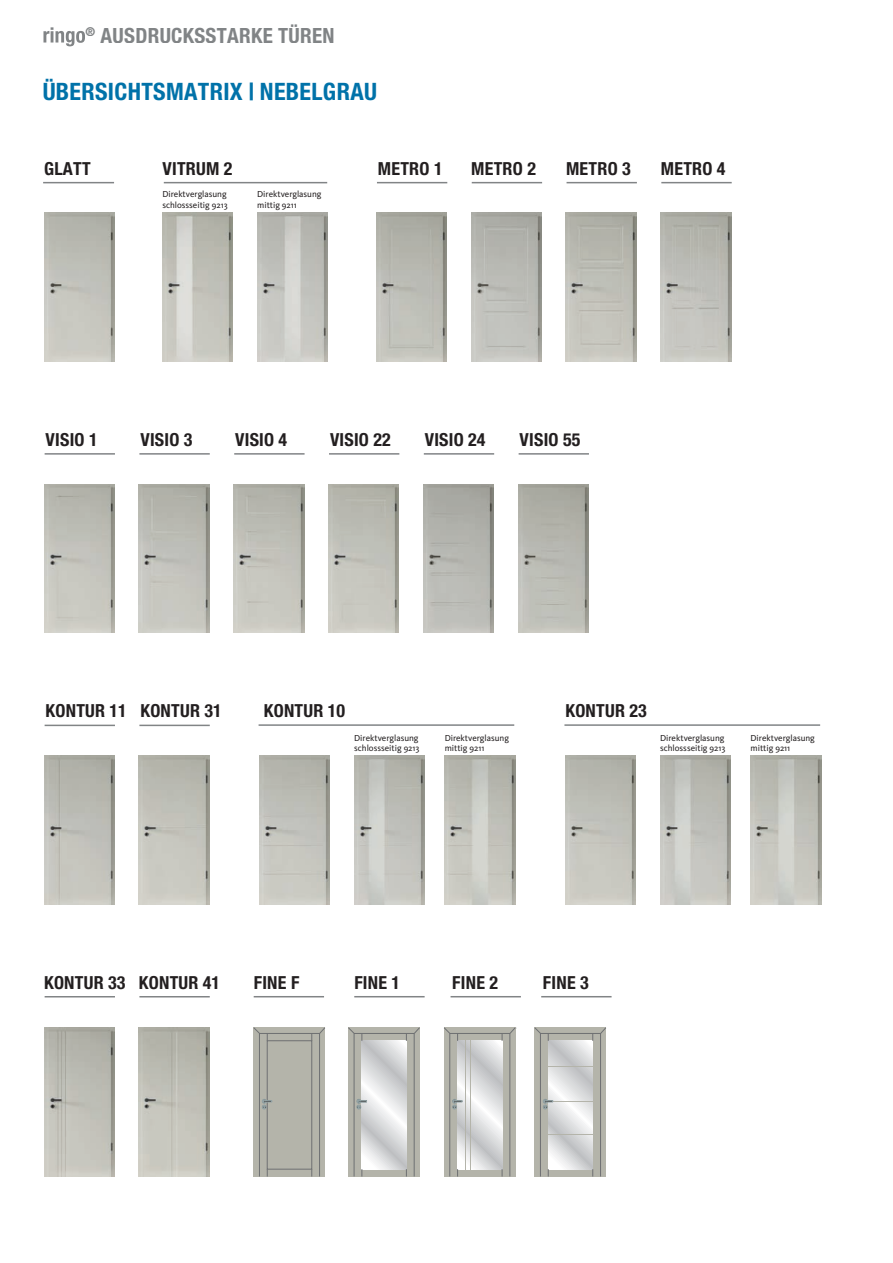
<style>
.page{position:relative;width:893px;height:1263px;background:#fff}
.page>*{position:absolute;margin:0;border:0;box-sizing:border-box;transform-origin:0 0}
.t1{font:700 condensed 24px "Helvetica Neue";letter-spacing:.015em;color:#0072a9}
.t2{font:700 condensed 21px "Helvetica Neue";letter-spacing:.015em;color:#818486}
.t3{font:700 condensed 18px "Helvetica Neue";letter-spacing:.015em;color:#231f20}
.t4{font:9px/10.8px "Kievit OT";color:#231f20}
</style>
<div class="page">
<img style="left:44px;top:212px;width:71px;height:150px">
<img style="left:44px;top:213px;width:70px;height:148px">
<img style="left:162px;top:213px;width:71px;height:148px">
<img style="left:257px;top:213px;width:71px;height:148px">
<img style="left:376px;top:213px;width:71px;height:148px">
<img style="left:471px;top:213px;width:71px;height:148px">
<img style="left:565px;top:212px;width:72px;height:150px">
<img style="left:566px;top:213px;width:70px;height:148px">
<img style="left:660px;top:212px;width:72px;height:150px">
<img style="left:661px;top:213px;width:70px;height:148px">
<img style="left:259px;top:904px;width:71px;height:1px">
<img style="left:259px;top:755px;width:71px;height:149px">
<img style="left:354px;top:904px;width:71px;height:1px">
<img style="left:354px;top:755px;width:71px;height:149px">
<img style="left:444px;top:755px;width:72px;height:150px">
<img style="left:445px;top:755px;width:70px;height:149px">
<img style="left:565px;top:904px;width:71px;height:1px">
<img style="left:565px;top:755px;width:71px;height:149px">
<img style="left:660px;top:904px;width:71px;height:1px">
<img style="left:660px;top:755px;width:71px;height:149px">
<img style="left:750px;top:755px;width:72px;height:150px">
<img style="left:751px;top:755px;width:70px;height:149px">
<img style="left:44px;top:755px;width:71px;height:150px">
<img style="left:44px;top:755px;width:70px;height:149px">
<img style="left:44px;top:1027px;width:71px;height:150px">
<img style="left:44px;top:1028px;width:70px;height:148px">
<img style="left:138px;top:755px;width:72px;height:150px">
<img style="left:139px;top:755px;width:70px;height:149px">
<img style="left:138px;top:1027px;width:72px;height:150px">
<img style="left:139px;top:1028px;width:70px;height:148px">
<img style="left:114px;top:484px;width:1px;height:149px">
<img style="left:44px;top:484px;width:70px;height:149px">
<img style="left:138px;top:484px;width:72px;height:149px">
<img style="left:139px;top:484px;width:70px;height:149px">
<hr style="left:45px;top:453px;width:70px;height:2px;background:#818486">
<hr style="left:139px;top:453px;width:71px;height:2px;background:#818486">
<img style="left:233px;top:484px;width:72px;height:149px">
<img style="left:234px;top:484px;width:70px;height:149px">
<img style="left:328px;top:484px;width:71px;height:149px">
<img style="left:423px;top:484px;width:71px;height:149px">
<img style="left:588px;top:484px;width:1px;height:149px">
<img style="left:518px;top:484px;width:70px;height:149px">
<hr style="left:234px;top:453px;width:71px;height:2px;background:#818486">
<hr style="left:329px;top:453px;width:70px;height:2px;background:#818486">
<hr style="left:424px;top:453px;width:70px;height:2px;background:#818486">
<hr style="left:519px;top:453px;width:70px;height:2px;background:#818486">
<hr style="left:377px;top:182px;width:70px;height:1px;background:#818486">
<hr style="left:472px;top:182px;width:70px;height:1px;background:#818486">
<hr style="left:567px;top:182px;width:70px;height:1px;background:#818486">
<hr style="left:661px;top:182px;width:71px;height:1px;background:#818486">
<hr style="left:259px;top:724px;width:255px;height:2px;background:#818486">
<hr style="left:564px;top:724px;width:256px;height:2px;background:#818486">
<hr style="left:45px;top:725px;width:70px;height:1px;background:#818486">
<hr style="left:45px;top:996px;width:70px;height:1px;background:#818486">
<hr style="left:139px;top:725px;width:71px;height:1px;background:#818486">
<hr style="left:139px;top:996px;width:71px;height:1px;background:#818486">
<hr style="left:43px;top:182px;width:71px;height:1px;background:#818486">
<hr style="left:164px;top:182px;width:163px;height:1px;background:#818486">
<hr style="left:354px;top:996px;width:71px;height:1px;background:#818486">
<hr style="left:254px;top:996px;width:70px;height:1px;background:#818486">
<hr style="left:451px;top:996px;width:70px;height:1px;background:#818486">
<hr style="left:541px;top:996px;width:71px;height:1px;background:#818486">
<svg style="left:43px;top:27px;width:42px;height:19px"></svg>
<div style="left:348px;top:1027px;width:72px;height:149px;background:#b4b4aa"></div>
<svg style="left:348px;top:1027px;width:6px;height:7px"></svg>
<hr style="left:354px;top:1033px;width:1px;height:143px;background:#6e7072">
<hr style="left:354px;top:1033px;width:60px;height:1px;background:#6e7072">
<hr style="left:414px;top:1033px;width:1px;height:143px;background:#6e7072">
<svg style="left:362px;top:1041px;width:45px;height:128px"></svg>
<svg style="left:357px;top:1099px;width:10px;height:10px"></svg>
<div style="left:535px;top:1027px;width:71px;height:149px;background:#b4b4aa"></div>
<svg style="left:600px;top:1027px;width:6px;height:7px"></svg>
<hr style="left:540px;top:1033px;width:60px;height:1px;background:#6e7072">
<hr style="left:600px;top:1033px;width:1px;height:143px;background:#6e7072">
<svg style="left:534px;top:1027px;width:59px;height:149px"></svg>
<svg style="left:444px;top:1027px;width:73px;height:149px"></svg>
<div style="left:254px;top:1027px;width:71px;height:149px;background:#b4b4aa"></div>
<svg style="left:253px;top:1027px;width:7px;height:7px"></svg>
<svg style="left:319px;top:1027px;width:6px;height:7px"></svg>
<hr style="left:259px;top:1033px;width:1px;height:143px;background:#6e7072">
<hr style="left:259px;top:1033px;width:61px;height:1px;background:#6e7072">
<hr style="left:319px;top:1033px;width:1px;height:143px;background:#6e7072">
<div style="left:267px;top:1040px;width:45px;height:129px;border:1px solid #6e7072"></div>
<svg style="left:262px;top:1099px;width:10px;height:10px"></svg>
<h2 class="t2" style="left:86px;top:22px;width:250px"><sup>®</sup> AUSDRUCKSSTARKE TÜREN</h2>
<h1 class="t1" style="left:43px;top:77px;width:336px">ÜBERSICHTSMATRIX | NEBELGRAU</h1>
<h3 class="t3" style="left:44px;top:157px;width:48px">GLATT</h3>
<h3 class="t3" style="left:162px;top:157px;width:71px">VITRUM 2</h3>
<p class="t4" style="left:162px;top:189px;width:67px">Direktverglasung schlossseitig 9213</p>
<p class="t4" style="left:257px;top:189px;width:66px">Direktverglasung mittig 9211</p>
<h3 class="t3" style="left:378px;top:157px;width:66px">METRO 1</h3>
<h3 class="t3" style="left:471px;top:157px;width:66px">METRO 2</h3>
<h3 class="t3" style="left:566px;top:157px;width:66px">METRO 3</h3>
<h3 class="t3" style="left:661px;top:157px;width:66px">METRO 4</h3>
<h3 class="t3" style="left:46px;top:428px;width:54px">VISIO 1</h3>
<h3 class="t3" style="left:140px;top:428px;width:54px">VISIO 3</h3>
<h3 class="t3" style="left:235px;top:428px;width:54px">VISIO 4</h3>
<h3 class="t3" style="left:330px;top:428px;width:62px">VISIO 22</h3>
<h3 class="t3" style="left:425px;top:428px;width:62px">VISIO 24</h3>
<h3 class="t3" style="left:520px;top:428px;width:62px">VISIO 55</h3>
<h3 class="t3" style="left:46px;top:700px;width:83px">KONTUR 11</h3>
<h3 class="t3" style="left:140px;top:700px;width:83px">KONTUR 31</h3>
<h3 class="t3" style="left:264px;top:700px;width:83px">KONTUR 10</h3>
<p class="t4" style="left:354px;top:732px;width:67px">Direktverglasung schlossseitig 9213</p>
<p class="t4" style="left:445px;top:732px;width:66px">Direktverglasung mittig 9211</p>
<h3 class="t3" style="left:565px;top:700px;width:83px">KONTUR 23</h3>
<p class="t4" style="left:660px;top:732px;width:67px">Direktverglasung schlossseitig 9213</p>
<p class="t4" style="left:751px;top:732px;width:66px">Direktverglasung mittig 9211</p>
<h3 class="t3" style="left:44px;top:971px;width:83px">KONTUR 33</h3>
<h3 class="t3" style="left:139px;top:971px;width:83px">KONTUR 41</h3>
<h3 class="t3" style="left:254px;top:971px;width:47px">FINE F</h3>
<h3 class="t3" style="left:354px;top:971px;width:47px">FINE 1</h3>
<h3 class="t3" style="left:452px;top:971px;width:47px">FINE 2</h3>
<h3 class="t3" style="left:543px;top:971px;width:47px">FINE 3</h3>
</div>
